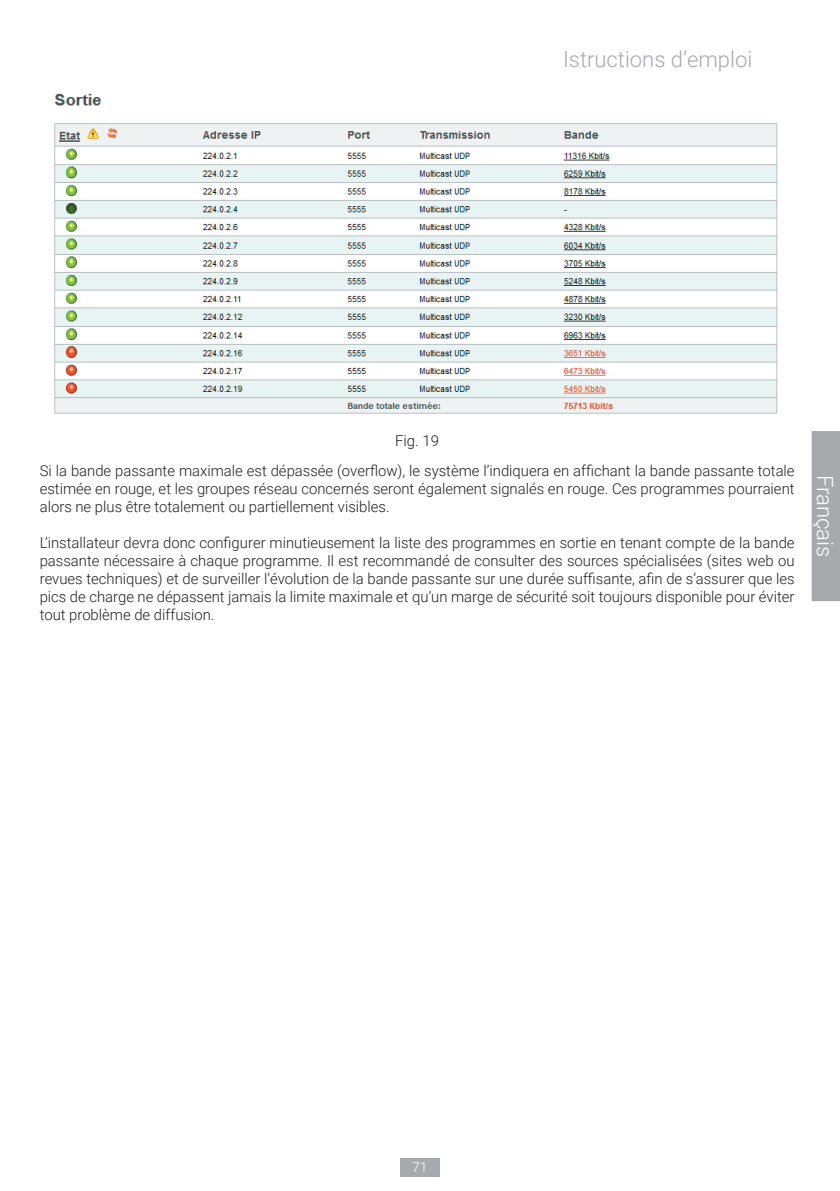
<style>
.page{position:relative;width:840px;height:1191px;background:#fff}
.page>*{position:absolute;margin:0;border:0;box-sizing:border-box;transform-origin:0 0}
.t1{font:300 22.2px "Roboto";color:#fff}
.t2{font:300 22px "Roboto";color:#a8a9ad}
.t3{font:300 15px/18px "Roboto";color:#231f20;text-align:center}
.t4{font:300 13.8px "Roboto";color:#fff}
</style>
<div class="page">
<div style="left:400px;top:1157px;width:39px;height:19px;background:#a8a9ad"></div>
<div style="left:811px;top:431px;width:28px;height:170px;background:#a8a9ad"></div>
<img style="left:54px;top:93px;width:724px;height:321px">
<h2 class="t2" style="left:562px;top:44px;width:191px">Istructions d’emploi</h2>
<p class="t3" style="left:40px;top:426px;width:756px;line-height:29.4px">Fig. 19<br>Si la bande passante maximale est dépassée (overflow), le système l’indiquera en affichant la bande passante totale</p>
<p class="t3" style="left:40px;top:479px;width:756px;text-align:left">estimée en rouge, et les groupes réseau concernés seront également signalés en rouge. Ces programmes pourraient alors ne plus être totalement ou partiellement visibles.</p>
<p class="t3" style="left:40px;top:533px;width:756px;text-align:justify">L’installateur devra donc configurer minutieusement la liste des programmes en sortie en tenant compte de la bande passante nécessaire à chaque programme. Il est recommandé de consulter des sources spécialisées (sites web ou revues techniques) et de surveiller l’évolution de la bande passante sur une durée suffisante, afin de s’assurer que les pics de charge ne dépassent jamais la limite maximale et qu’un marge de sécurité soit toujours disponible pour éviter tout problème de diffusion.</p>
<h1 class="t1" style="left:840px;top:475px;width:84px;rotate:90deg">Français</h1>
<p class="t4" style="left:412px;top:1157px;width:17px">71</p>
</div>
